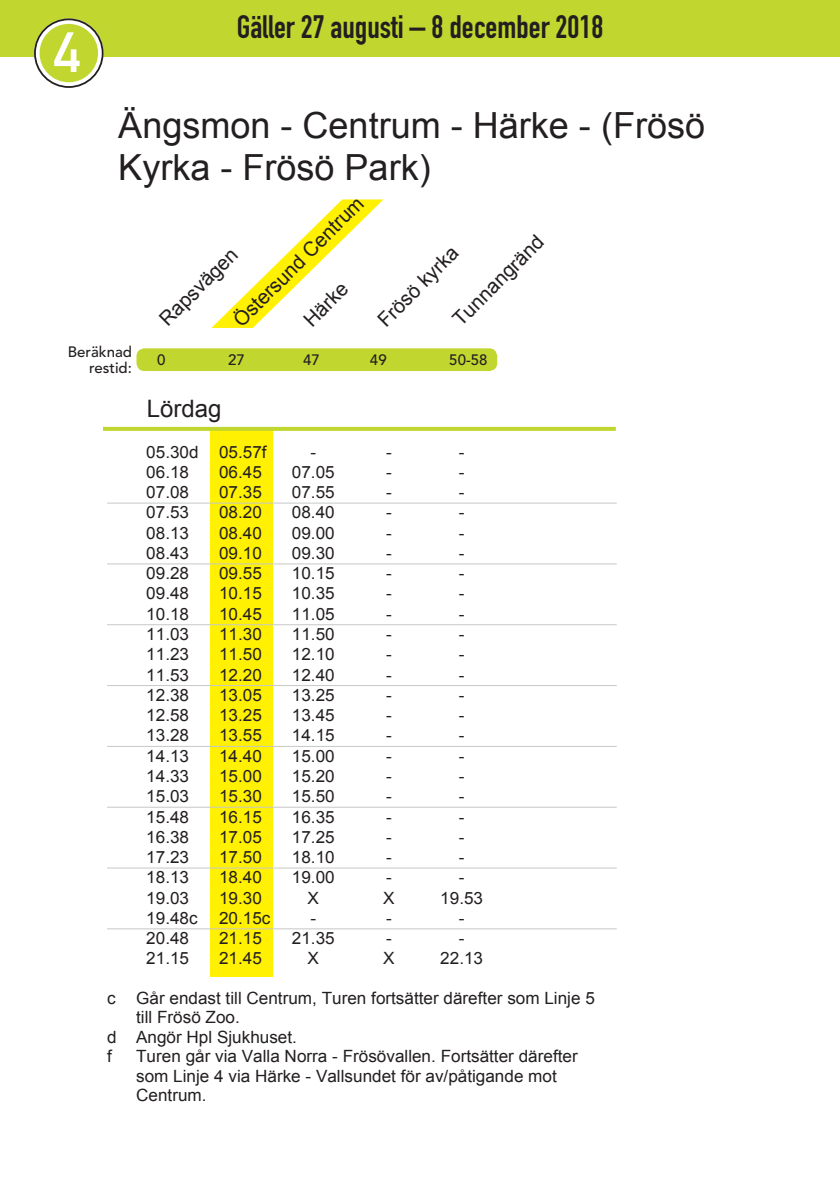
<style>
.page{position:relative;width:840px;height:1191px;background:#fff}
.page>*{position:absolute;margin:0;border:0;box-sizing:border-box;transform-origin:0 0}
.t1{font:36px/41.4px "Arial";color:#231f20}
.t2{font:32px "DIN Engschrift Std";color:#231f20}
.t3{font:24px "Arial";color:#231f20}
.t4{font:20px "Arial";color:#231f20}
.t5{font:16.8px/19.4px "Arial";color:#231f20}
.t6{font:500 15px/16px "Avenir LT Std";color:#231f20;text-align:right}
.s1{font-size:64px;color:#fff}
</style>
<div class="page">
<svg style="left:211px;top:199px;width:172px;height:129px"></svg>
<div style="left:210px;top:429px;width:63px;height:547px;background:#fff101"></div>
<svg style="left:103px;top:427px;width:512px;height:4px;fill:#c1d72f"></svg>
<hr style="left:107px;top:502px;width:509px;height:1px;background:#c6c7c9">
<hr style="left:107px;top:563px;width:509px;height:1px;background:#c6c7c9">
<hr style="left:107px;top:624px;width:509px;height:1px;background:#c6c7c9">
<hr style="left:107px;top:685px;width:509px;height:1px;background:#c6c7c9">
<hr style="left:107px;top:746px;width:509px;height:1px;background:#c6c7c9">
<hr style="left:107px;top:806px;width:509px;height:1px;background:#c6c7c9">
<hr style="left:107px;top:867px;width:509px;height:1px;background:#c6c7c9">
<hr style="left:107px;top:928px;width:509px;height:1px;background:#c6c7c9">
<div style="left:0;top:0;width:839px;height:56px;background:#c1d72f"></div>
<div style="left:34px;top:18px;width:69px;height:70px;border:14px solid #fff;border-radius:50%"></div>
<div style="left:40px;top:24px;width:58px;height:58px;background:#c1d72f;border-radius:50%"></div>
<div style="left:34px;top:18px;width:69px;height:70px;border:2px solid #231f20;border-radius:50%"></div>
<svg style="left:54px;top:32px;width:26px;height:40px"></svg>
<div style="left:136px;top:348px;width:361px;height:23px;background:#c1d72f;border-radius:8px"></div>
<h2 class="t2" style="left:236px;top:8px;width:368px">Gäller 27 augusti – 8 december 2018</h2>
<h1 class="t1" style="left:118px;top:105px;width:588px;text-indent:-103px"><span class="s1">4</span> Ängsmon - Centrum - Härke - (Frösö<br>Kyrka - Frösö Park)</h1>
<p class="t6" style="left:68px;top:344px;width:66px">Beräknad restid:</p>
<p class="t4" style="left:227px;top:314px;width:176px;rotate:-45deg">Östersund Centrum</p>
<p class="t4" style="left:153px;top:313px;width:103px;rotate:-45deg">Rapsvägen</p>
<p class="t4" style="left:297px;top:314px;width:55px;rotate:-45deg">Härke</p>
<p class="t4" style="left:447px;top:313px;width:120px;rotate:-45deg">Tunnangränd</p>
<p class="t4" style="left:371px;top:314px;width:106px;rotate:-45deg">Frösö kyrka</p>
<p class="t6" style="left:157px;top:353px;width:10px">0</p>
<p class="t6" style="left:228px;top:353px;width:18px">27</p>
<p class="t6" style="left:303px;top:353px;width:18px">47</p>
<p class="t6" style="left:370px;top:353px;width:18px">49</p>
<p class="t6" style="left:449px;top:353px;width:40px">50-58</p>
<h3 class="t3" style="left:147px;top:392px;width:76px">Lördag</h3>
<p class="t5" style="left:146px;top:442px;width:122px">05.30d 05.57f</p>
<p class="t5" style="left:310px;top:442px;width:7px">-</p>
<p class="t5" style="left:386px;top:442px;width:7px">-</p>
<p class="t5" style="left:458px;top:442px;width:7px">-</p>
<p class="t5" style="left:146px;top:462px;width:44px">06.18</p>
<p class="t5" style="left:219px;top:462px;width:44px">06.45</p>
<p class="t5" style="left:292px;top:462px;width:44px">07.05</p>
<p class="t5" style="left:386px;top:462px;width:7px">-</p>
<p class="t5" style="left:458px;top:462px;width:7px">-</p>
<p class="t5" style="left:146px;top:483px;width:44px">07.08</p>
<p class="t5" style="left:219px;top:483px;width:44px">07.35</p>
<p class="t5" style="left:292px;top:483px;width:44px">07.55</p>
<p class="t5" style="left:386px;top:483px;width:7px">-</p>
<p class="t5" style="left:458px;top:483px;width:7px">-</p>
<p class="t5" style="left:146px;top:503px;width:44px">07.53</p>
<p class="t5" style="left:219px;top:503px;width:44px">08.20</p>
<p class="t5" style="left:292px;top:503px;width:44px">08.40</p>
<p class="t5" style="left:386px;top:503px;width:7px">-</p>
<p class="t5" style="left:458px;top:503px;width:7px">-</p>
<p class="t5" style="left:146px;top:523px;width:44px">08.13</p>
<p class="t5" style="left:219px;top:523px;width:44px">08.40</p>
<p class="t5" style="left:292px;top:523px;width:44px">09.00</p>
<p class="t5" style="left:386px;top:523px;width:7px">-</p>
<p class="t5" style="left:458px;top:523px;width:7px">-</p>
<p class="t5" style="left:146px;top:543px;width:44px">08.43</p>
<p class="t5" style="left:219px;top:543px;width:44px">09.10</p>
<p class="t5" style="left:292px;top:543px;width:44px">09.30</p>
<p class="t5" style="left:386px;top:543px;width:7px">-</p>
<p class="t5" style="left:458px;top:543px;width:7px">-</p>
<p class="t5" style="left:146px;top:564px;width:44px">09.28</p>
<p class="t5" style="left:219px;top:564px;width:44px">09.55</p>
<p class="t5" style="left:292px;top:564px;width:44px">10.15</p>
<p class="t5" style="left:386px;top:564px;width:7px">-</p>
<p class="t5" style="left:458px;top:564px;width:7px">-</p>
<p class="t5" style="left:146px;top:584px;width:44px">09.48</p>
<p class="t5" style="left:219px;top:584px;width:44px">10.15</p>
<p class="t5" style="left:292px;top:584px;width:44px">10.35</p>
<p class="t5" style="left:386px;top:584px;width:7px">-</p>
<p class="t5" style="left:458px;top:584px;width:7px">-</p>
<p class="t5" style="left:146px;top:604px;width:44px">10.18</p>
<p class="t5" style="left:219px;top:604px;width:44px">10.45</p>
<p class="t5" style="left:292px;top:604px;width:44px">11.05</p>
<p class="t5" style="left:386px;top:604px;width:7px">-</p>
<p class="t5" style="left:458px;top:604px;width:7px">-</p>
<p class="t5" style="left:146px;top:624px;width:44px">11.03</p>
<p class="t5" style="left:219px;top:624px;width:44px">11.30</p>
<p class="t5" style="left:292px;top:624px;width:44px">11.50</p>
<p class="t5" style="left:386px;top:624px;width:7px">-</p>
<p class="t5" style="left:458px;top:624px;width:7px">-</p>
<p class="t5" style="left:146px;top:645px;width:44px">11.23</p>
<p class="t5" style="left:219px;top:645px;width:44px">11.50</p>
<p class="t5" style="left:292px;top:645px;width:44px">12.10</p>
<p class="t5" style="left:386px;top:645px;width:7px">-</p>
<p class="t5" style="left:458px;top:645px;width:7px">-</p>
<p class="t5" style="left:146px;top:665px;width:44px">11.53</p>
<p class="t5" style="left:219px;top:665px;width:44px">12.20</p>
<p class="t5" style="left:292px;top:665px;width:44px">12.40</p>
<p class="t5" style="left:386px;top:665px;width:7px">-</p>
<p class="t5" style="left:458px;top:665px;width:7px">-</p>
<p class="t5" style="left:146px;top:685px;width:44px">12.38</p>
<p class="t5" style="left:219px;top:685px;width:44px">13.05</p>
<p class="t5" style="left:292px;top:685px;width:44px">13.25</p>
<p class="t5" style="left:386px;top:685px;width:7px">-</p>
<p class="t5" style="left:458px;top:685px;width:7px">-</p>
<p class="t5" style="left:146px;top:705px;width:44px">12.58</p>
<p class="t5" style="left:219px;top:705px;width:44px">13.25</p>
<p class="t5" style="left:292px;top:705px;width:44px">13.45</p>
<p class="t5" style="left:386px;top:705px;width:7px">-</p>
<p class="t5" style="left:458px;top:705px;width:7px">-</p>
<p class="t5" style="left:146px;top:726px;width:44px">13.28</p>
<p class="t5" style="left:219px;top:726px;width:44px">13.55</p>
<p class="t5" style="left:292px;top:726px;width:44px">14.15</p>
<p class="t5" style="left:386px;top:726px;width:7px">-</p>
<p class="t5" style="left:458px;top:726px;width:7px">-</p>
<p class="t5" style="left:146px;top:746px;width:44px">14.13</p>
<p class="t5" style="left:219px;top:746px;width:44px">14.40</p>
<p class="t5" style="left:292px;top:746px;width:44px">15.00</p>
<p class="t5" style="left:386px;top:746px;width:7px">-</p>
<p class="t5" style="left:458px;top:746px;width:7px">-</p>
<p class="t5" style="left:146px;top:766px;width:44px">14.33</p>
<p class="t5" style="left:219px;top:766px;width:44px">15.00</p>
<p class="t5" style="left:292px;top:766px;width:44px">15.20</p>
<p class="t5" style="left:386px;top:766px;width:7px">-</p>
<p class="t5" style="left:458px;top:766px;width:7px">-</p>
<p class="t5" style="left:146px;top:787px;width:44px">15.03</p>
<p class="t5" style="left:219px;top:787px;width:44px">15.30</p>
<p class="t5" style="left:292px;top:787px;width:44px">15.50</p>
<p class="t5" style="left:386px;top:787px;width:7px">-</p>
<p class="t5" style="left:458px;top:787px;width:7px">-</p>
<p class="t5" style="left:146px;top:807px;width:44px">15.48</p>
<p class="t5" style="left:219px;top:807px;width:44px">16.15</p>
<p class="t5" style="left:292px;top:807px;width:44px">16.35</p>
<p class="t5" style="left:386px;top:807px;width:7px">-</p>
<p class="t5" style="left:458px;top:807px;width:7px">-</p>
<p class="t5" style="left:146px;top:827px;width:44px">16.38</p>
<p class="t5" style="left:219px;top:827px;width:44px">17.05</p>
<p class="t5" style="left:292px;top:827px;width:44px">17.25</p>
<p class="t5" style="left:386px;top:827px;width:7px">-</p>
<p class="t5" style="left:458px;top:827px;width:7px">-</p>
<p class="t5" style="left:146px;top:847px;width:44px">17.23</p>
<p class="t5" style="left:219px;top:847px;width:44px">17.50</p>
<p class="t5" style="left:292px;top:847px;width:44px">18.10</p>
<p class="t5" style="left:386px;top:847px;width:7px">-</p>
<p class="t5" style="left:458px;top:847px;width:7px">-</p>
<p class="t5" style="left:146px;top:868px;width:44px">18.13</p>
<p class="t5" style="left:219px;top:868px;width:44px">18.40</p>
<p class="t5" style="left:292px;top:868px;width:44px">19.00</p>
<p class="t5" style="left:386px;top:868px;width:7px">-</p>
<p class="t5" style="left:458px;top:868px;width:7px">-</p>
<p class="t5" style="left:146px;top:888px;width:44px">19.03</p>
<p class="t5" style="left:219px;top:888px;width:44px">19.30</p>
<p class="t5" style="left:307px;top:888px;width:13px">X</p>
<p class="t5" style="left:383px;top:888px;width:13px">X</p>
<p class="t5" style="left:440px;top:888px;width:44px">19.53</p>
<p class="t5" style="left:146px;top:908px;width:53px">19.48c</p>
<p class="t5" style="left:219px;top:908px;width:53px">20.15c</p>
<p class="t5" style="left:310px;top:908px;width:7px">-</p>
<p class="t5" style="left:386px;top:908px;width:7px">-</p>
<p class="t5" style="left:458px;top:908px;width:7px">-</p>
<p class="t5" style="left:146px;top:928px;width:44px">20.48</p>
<p class="t5" style="left:219px;top:928px;width:44px">21.15</p>
<p class="t5" style="left:292px;top:928px;width:44px">21.35</p>
<p class="t5" style="left:386px;top:928px;width:7px">-</p>
<p class="t5" style="left:458px;top:928px;width:7px">-</p>
<p class="t5" style="left:146px;top:949px;width:44px">21.15</p>
<p class="t5" style="left:219px;top:949px;width:44px">21.45</p>
<p class="t5" style="left:307px;top:949px;width:13px">X</p>
<p class="t5" style="left:383px;top:949px;width:13px">X</p>
<p class="t5" style="left:440px;top:949px;width:44px">22.13</p>
<p class="t5" style="left:107px;top:988px;width:489px">c Går endast till Centrum, Turen fortsätter därefter som Linje 5</p>
<p class="t5" style="left:136px;top:1007px;width:105px">till Frösö Zoo.</p>
<p class="t5" style="left:107px;top:1027px;width:191px">d Angör Hpl Sjukhuset.</p>
<p class="t5" style="left:107px;top:1046px;width:6px">f</p>
<p class="t5" style="left:136px;top:1046px;width:443px">Turen går via Valla Norra - Frösövallen. Fortsätter därefter som Linje 4 via Härke - Vallsundet för av/påtigande mot<br>Centrum.</p>
</div>
